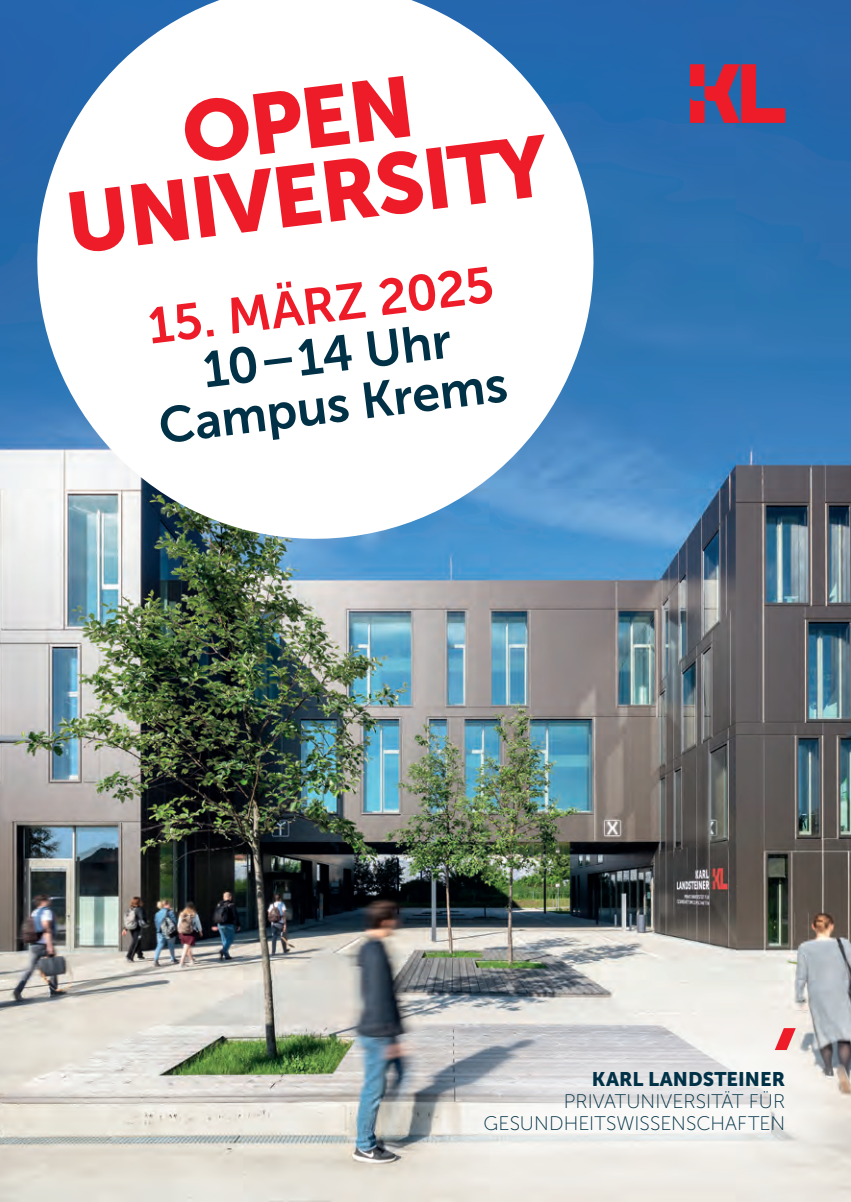
<style>
.page{position:relative;width:851px;height:1202px;background:#fff}
.page>*{position:absolute;margin:0;border:0;box-sizing:border-box;transform-origin:0 0}
.t1{font:85px/75.2px "Museo Sans 900";color:#ee1c28;text-align:center}
.t2{font:50.2px/50.2px "Museo Sans 700";color:#003146;text-align:center}
.t3{font:50.2px "Museo Sans 700";color:#ee1c28}
.t4{font:19.6px/21.8px "Museo Sans 100";letter-spacing:.005em;color:#003146;text-align:right}
.t5{font:19.6px "Museo Sans 900";letter-spacing:.005em;color:#003146}
</style>
<div class="page">
<img style="left:0;top:0;width:850px;height:1202px">
<svg style="left:21px;top:0;width:589px;height:555px"></svg>
<div style="left:372px;top:955px;width:478px;height:247px;background:#fff;opacity:.75"></div>
<svg style="left:689px;top:64px;width:96px;height:59px;background:#8e3f66"></svg>
<svg style="left:774px;top:1028px;width:21px;height:22px"></svg>
<h1 class="t1" style="left:53px;top:112px;width:486px;rotate:-7deg">OPEN<br>UNIVERSITY</h1>
<h2 class="t3" style="left:145px;top:299px;width:349px;rotate:-7deg">15. MÄRZ 2025</h2>
<h2 class="t2" style="left:150px;top:352px;width:352px;rotate:-7deg">10 – 14 Uhr<br>Campus Krems</h2>
<p class="t5" style="left:591px;top:1068px;width:195px">KARL LANDSTEINER</p>
<p class="t4" style="left:483px;top:1091px;width:303px">PRIVATUNIVERSITÄT FÜR<br>GESUNDHEITSWISSENSCHAFTEN</p>
</div>
